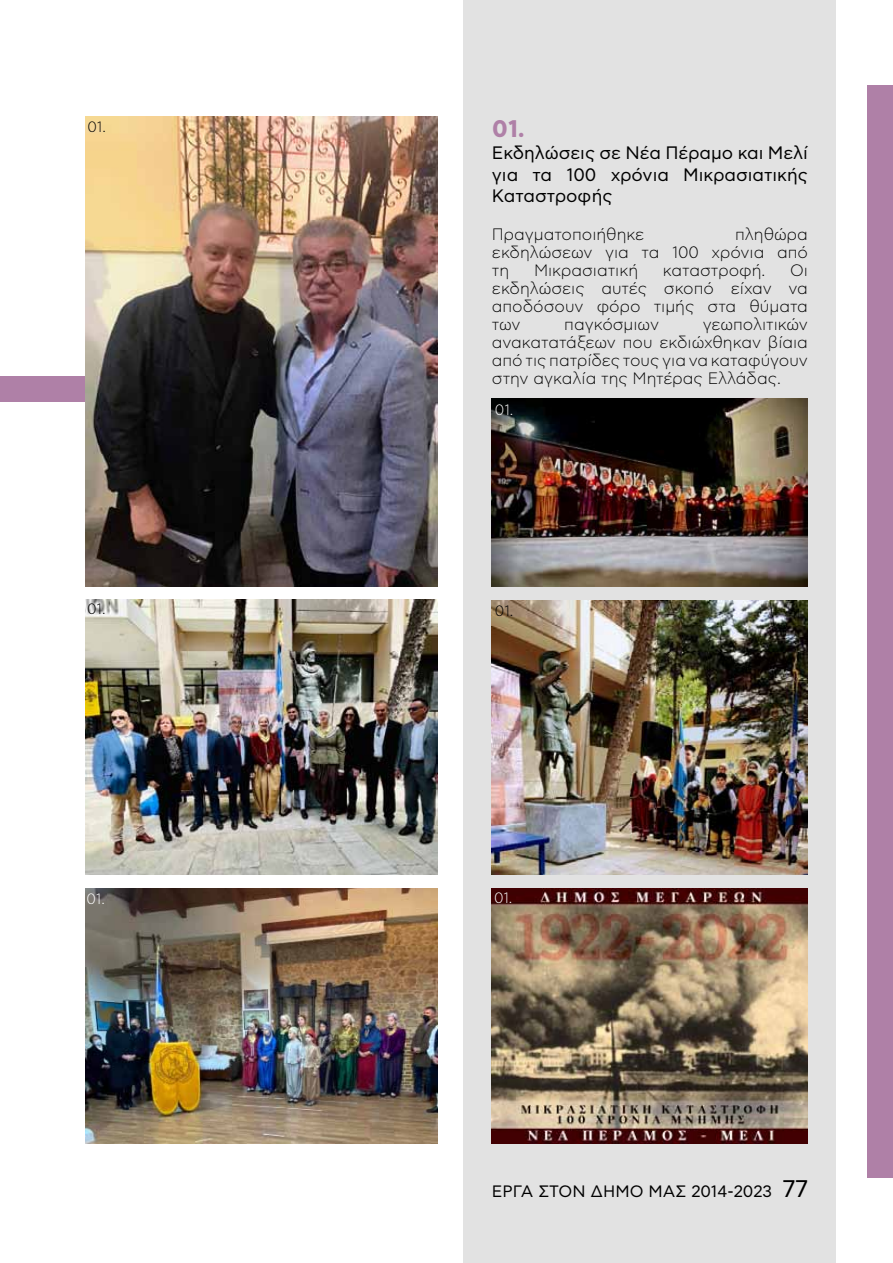
<style>
.page{position:relative;width:893px;height:1263px;background:#fff}
.page>*{position:absolute;margin:0;border:0;box-sizing:border-box;transform-origin:0 0}
.t1{font:700 24px "Asty CF Std";color:#af80a7}
.t2{font:18px/21.6px "Asty CF Std";color:#000;text-align:justify}
.t3{font:300 16.5px/18px "Asty CF Std";color:#000;text-align:justify}
.t4{font:16.5px "Asty CF Std";color:#000}
.t5{font:300 15px "Asty CF Std";color:#000}
.t6{font:300 15px "Asty CF Std";color:#fff}
.s1{font-size:24px}
</style>
<div class="page">
<div style="left:463px;top:0;width:373px;height:1263px;background:#e2e2e2"></div>
<div style="left:867px;top:85px;width:26px;height:1093px;background:#af80a7"></div>
<div style="left:0;top:376px;width:285px;height:26px;background:#af80a7"></div>
<img style="left:85px;top:117px;width:352px;height:469px">
<img style="left:492px;top:601px;width:316px;height:274px">
<img style="left:85px;top:889px;width:352px;height:254px">
<img style="left:492px;top:889px;width:316px;height:254px">
<img style="left:85px;top:600px;width:352px;height:275px">
<img style="left:492px;top:399px;width:316px;height:187px">
<p class="t5" style="left:88px;top:119px;width:20px">01.</p>
<h1 class="t1" style="left:492px;top:115px;width:34px">01.</h1>
<p class="t2" style="left:492px;top:142px;width:318px">Εκδηλώσεις σε Νέα Πέραμο και Μελί για τα 100 χρόνια Μικρασιατικής Καταστροφής</p>
<p class="t3" style="left:492px;top:226px;width:154px">Πραγματοποιήθηκε</p>
<p class="t3" style="left:492px;top:226px;width:318px;text-indent:243px">πληθώρα εκδηλώσεων για τα 100 χρόνια από τη</p>
<p class="t3" style="left:534px;top:262px;width:106px">Μικρασιατική</p>
<p class="t3" style="left:663px;top:262px;width:104px">καταστροφή.</p>
<p class="t3" style="left:492px;top:262px;width:318px;text-indent:298px">Οι εκδηλώσεις αυτές σκοπό είχαν να αποδόσουν φόρο τιμής στα θύματα των</p>
<p class="t3" style="left:492px;top:316px;width:318px;text-indent:211px">γεωπολιτικών ανακατατάξεων που εκδιώχθηκαν βίαια από τις πατρίδες τους για να καταφύγουν στην αγκαλία της Μητέρας Ελλάδας.</p>
<p class="t3" style="left:564px;top:316px;width:96px">παγκόσμιων</p>
<p class="t6" style="left:495px;top:401px;width:20px">01.</p>
<p class="t5" style="left:87px;top:600px;width:20px">01.</p>
<p class="t5" style="left:495px;top:602px;width:20px">01.</p>
<p class="t6" style="left:87px;top:890px;width:20px">01.</p>
<p class="t6" style="left:494px;top:890px;width:20px">01.</p>
<p class="t4" style="left:492px;top:1182px;width:318px">ΕΡΓΑ ΣΤΟN ΔΗΜΟ ΜΑΣ 2014-2023 <span class="s1">77</span></p>
</div>
